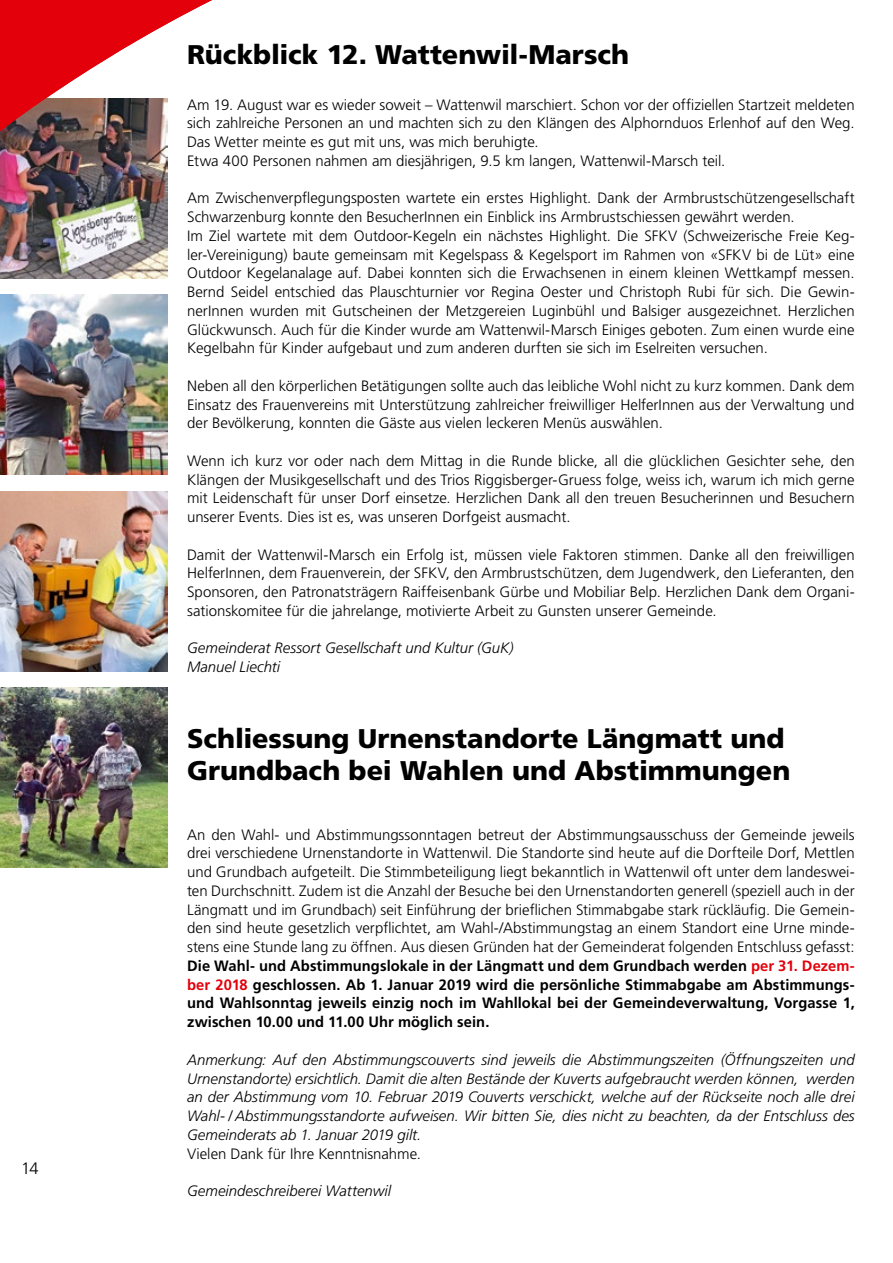
<style>
.page{position:relative;width:893px;height:1263px;background:#fff}
.page>*{position:absolute;margin:0;border:0;box-sizing:border-box;transform-origin:0 0}
.t1{font:900 27px/31.5px "Frutiger";color:#000}
.t2{font:300 16.5px "Frutiger";color:#000}
.t3{font:300 15px/18.8px "Frutiger";color:#000;text-align:justify}
.t4{font:italic 300 15px/18.8px "Frutiger";color:#000}
.s1{font-weight:700}
.s2{font-weight:700;color:#e3000b}
</style>
<div class="page">
<img style="left:0;top:491px;width:167px;height:180px">
<img style="left:0;top:141px;width:167px;height:137px">
<img style="left:0;top:295px;width:167px;height:179px">
<svg style="left:0;top:0;width:212px;height:141px"></svg>
<img style="left:0;top:688px;width:167px;height:179px">
<p class="t2" style="left:21px;top:1159px;width:19px">14</p>
<h1 class="t1" style="left:187px;top:38px;width:444px">Rückblick 12. Wattenwil-Marsch</h1>
<p class="t3" style="left:187px;top:95px;width:669px;text-align:left">Am 19. August war es wieder soweit – Wattenwil marschiert. Schon vor der offiziellen Startzeit meldeten sich zahlreiche Personen an und machten sich zu den Klängen des Alphornduos Erlenhof auf den Weg.<br>Das Wetter meinte es gut mit uns, was mich beruhigte.<br>Etwa 400 Personen nahmen am diesjährigen, 9.5 km langen, Wattenwil-Marsch teil.</p>
<p class="t3" style="left:187px;top:189px;width:669px;text-align:left">Am Zwischenverpflegungsposten wartete ein erstes Highlight. Dank der Armbrustschützengesellschaft Schwarzenburg konnte den BesucherInnen ein Einblick ins Armbrustschiessen gewährt werden.<br>Im Ziel wartete mit dem Outdoor-Kegeln ein nächstes Highlight. Die SFKV (Schweizerische Freie Keg&shy;ler-Vereinigung) baute gemeinsam mit Kegelspass &amp; Kegelsport im Rahmen von «SFKV bi de Lüt» eine Outdoor Kegelanalage auf. Dabei konnten sich die Erwachsenen in einem kleinen Wettkampf messen.<br>Bernd Seidel entschied das Plauschturnier vor Regina Oester und Christoph Rubi für sich. Die Gewin&shy;nerInnen wurden mit Gutscheinen der Metzgereien Luginbühl und Balsiger ausgezeichnet. Herzlichen Glückwunsch. Auch für die Kinder wurde am Wattenwil-Marsch Einiges geboten. Zum einen wurde eine Kegelbahn für Kinder aufgebaut und zum anderen durften sie sich im Eselreiten versuchen.</p>
<p class="t3" style="left:187px;top:376px;width:669px">Neben all den körperlichen Betätigungen sollte auch das leibliche Wohl nicht zu kurz kommen. Dank dem Einsatz des Frauenvereins mit Unterstützung zahlreicher freiwilliger HelferInnen aus der Verwaltung und der Bevölkerung, konnten die Gäste aus vielen leckeren Menüs auswählen.</p>
<p class="t3" style="left:187px;top:451px;width:669px">Wenn ich kurz vor oder nach dem Mittag in die Runde blicke, all die glücklichen Gesichter sehe, den Klängen der Musikgesellschaft und des Trios Riggisberger-Gruess folge, weiss ich, warum ich mich gerne mit Leidenschaft für unser Dorf einsetze. Herzlichen Dank all den treuen Besucherinnen und Besuchern unserer Events. Dies ist es, was unseren Dorfgeist ausmacht.</p>
<p class="t3" style="left:187px;top:545px;width:669px">Damit der Wattenwil-Marsch ein Erfolg ist, müssen viele Faktoren stimmen. Danke all den freiwilligen HelferInnen, dem Frauenverein, der SFKV, den Armbrustschützen, dem Jugendwerk, den Lieferanten, den Sponsoren, den Patronatsträgern Raiffeisenbank Gürbe und Mobiliar Belp. Herzlichen Dank dem Organi&shy;sationskomitee für die jahrelange, motivierte Arbeit zu Gunsten unserer Gemeinde.</p>
<p class="t4" style="left:187px;top:639px;width:328px">Gemeinderat Ressort Gesellschaft und Kultur (GuK)<br>Manuel Liechti</p>
<h1 class="t1" style="left:187px;top:722px;width:605px">Schliessung Urnenstandorte Längmatt und<br>Grundbach bei Wahlen und Abstimmungen</h1>
<p class="t3" style="left:187px;top:825px;width:669px">An den Wahl- und Abstimmungssonntagen betreut der Abstimmungsausschuss der Gemeinde jeweils drei verschiedene Urnenstandorte in Wattenwil. Die Standorte sind heute auf die Dorfteile Dorf, Mettlen und Grundbach aufgeteilt. Die Stimmbeteiligung liegt bekanntlich in Wattenwil oft unter dem landeswei&shy;ten Durchschnitt. Zudem ist die Anzahl der Besuche bei den Urnenstandorten generell (speziell auch in der Längmatt und im Grundbach) seit Einführung der brieflichen Stimmabgabe stark rückläufig. Die Gemein&shy;den sind heute gesetzlich verpflichtet, am Wahl-/Abstimmungstag an einem Standort eine Urne minde&shy;stens eine Stunde lang zu öffnen. Aus diesen Gründen hat der Gemeinderat folgenden Entschluss gefasst:<br><span class="s1">Die Wahl- und Abstimmungslokale in der Längmatt und dem Grundbach werden</span> <span class="s2">per 31. Dezem&shy;ber 2018</span> <span class="s1">geschlossen. Ab 1. Januar 2019 wird die persönliche Stimmabgabe am Abstimmungs&shy;und Wahlsonntag jeweils einzig noch im Wahllokal bei der Gemeindeverwaltung, Vorgasse 1, zwischen 10.00 und 11.00 Uhr möglich sein.</span></p>
<p class="t4" style="left:187px;top:1050px;width:669px;text-align:justify">Anmerkung: Auf den Abstimmungscouverts sind jeweils die Abstimmungszeiten (Öffnungszeiten und Urnenstandorte) ersichtlich. Damit die alten Bestände der Kuverts aufgebraucht werden können, werden an der Abstimmung vom 10. Februar 2019 Couverts verschickt, welche auf der Rückseite noch alle drei Wahl- / Abstimmungsstandorte aufweisen. Wir bitten Sie, dies nicht zu beachten, da der Entschluss des Gemeinderats ab 1. Januar 2019 gilt.</p>
<p class="t3" style="left:187px;top:1144px;width:235px">Vielen Dank für Ihre Kenntnisnahme.</p>
<p class="t4" style="left:187px;top:1181px;width:206px">Gemeindeschreiberei Wattenwil</p>
</div>
